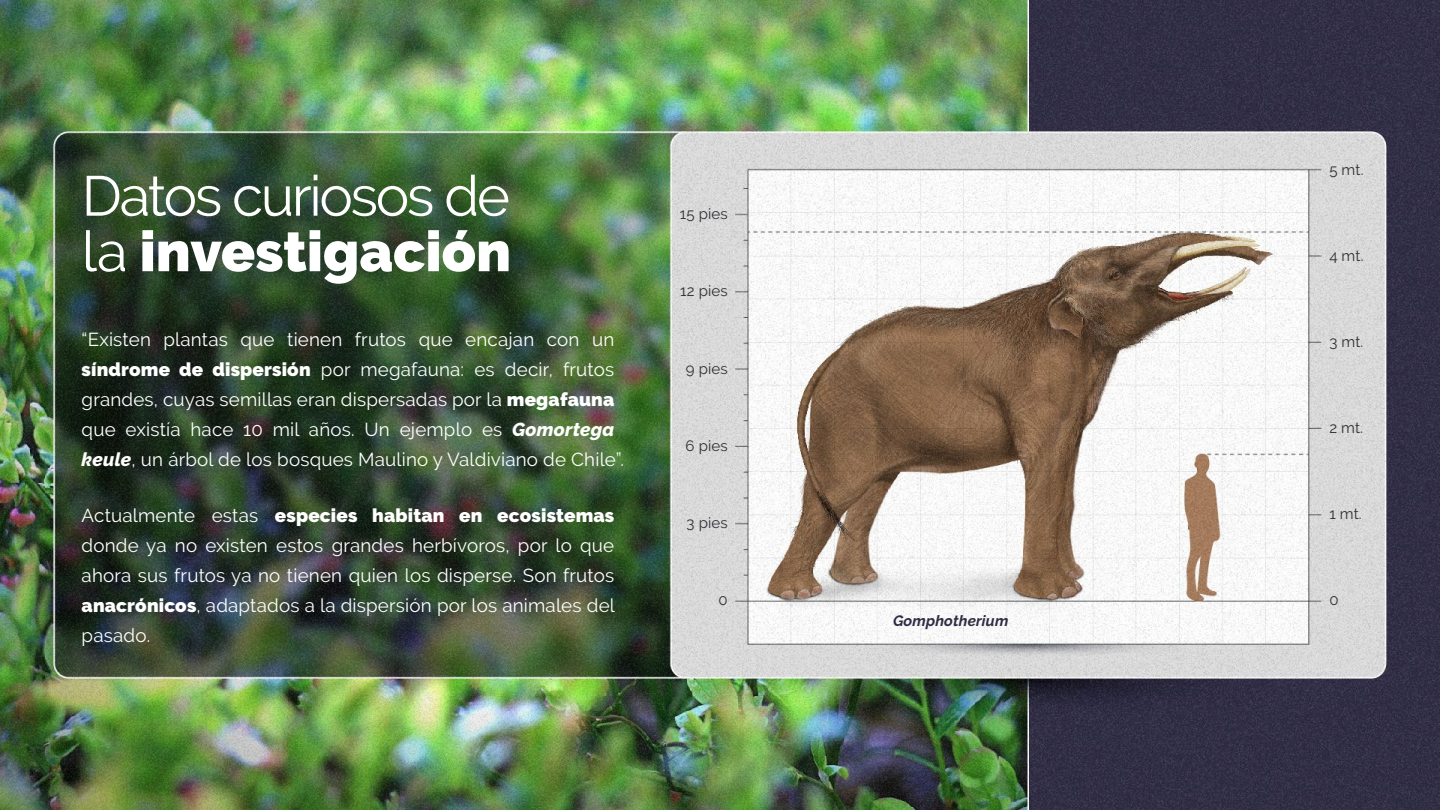
<style>
.page{position:relative;width:1440px;height:810px;background:#fff}
.page>*{position:absolute;margin:0;border:0;box-sizing:border-box;transform-origin:0 0}
.t1{font:56.25px/55.5px "Raleway";letter-spacing:-.04em;color:#fff}
.t2{font:18.75px/30px "Raleway";letter-spacing:.01em;color:#fff}
.t3{font:15px "Raleway";letter-spacing:.01em;color:#2f3035}
.t4{font:italic 700 15px "Raleway";letter-spacing:.01em;color:#2f2c44}
.s1{font-weight:900}
.s2{font-weight:800;font-style:italic}
</style>
<div class="page">
<img style="left:0;top:0;width:1440px;height:810px">
<h1 class="t1" style="left:82px;top:168px;width:431px">Datos curiosos de la <span class="s1">investigación</span></h1>
<p class="t2" style="left:82px;top:324px;width:544px">“Existen plantas que tienen frutos que encajan con un <span class="s1">síndrome de dispersión</span> por megafauna: es decir, frutos grandes, cuyas semillas eran dispersadas por la <span class="s1">megafauna </span>que existía hace 10 mil años. Un ejemplo es <span class="s2">Gomortega keule</span>, un árbol de los bosques Maulino y Valdiviano de Chile”.</p>
<p class="t2" style="left:82px;top:501px;width:535px;text-align:justify">Actualmente estas <span class="s1">especies habitan en ecosistemas </span>donde ya no existen estos grandes herbívoros, por lo que ahora sus frutos ya no tienen quien los disperse. Son frutos <span class="s1">anacrónicos</span>, adaptados a la dispersión por los animales del pasado.</p>
<p class="t3" style="left:680px;top:205px;width:49px">15 pies</p>
<p class="t3" style="left:680px;top:282px;width:49px">12 pies</p>
<p class="t3" style="left:686px;top:360px;width:43px">9 pies</p>
<p class="t3" style="left:686px;top:437px;width:44px">6 pies</p>
<p class="t3" style="left:687px;top:514px;width:43px">3 pies</p>
<p class="t3" style="left:719px;top:591px;width:11px">0</p>
<p class="t4" style="left:893px;top:612px;width:117px">Gomphotherium</p>
<p class="t3" style="left:1329px;top:161px;width:36px">5 mt.</p>
<p class="t3" style="left:1329px;top:247px;width:36px">4 mt.</p>
<p class="t3" style="left:1329px;top:333px;width:36px">3 mt.</p>
<p class="t3" style="left:1329px;top:419px;width:35px">2 mt.</p>
<p class="t3" style="left:1329px;top:505px;width:34px">1 mt.</p>
<p class="t3" style="left:1329px;top:591px;width:11px">0</p>
</div>
